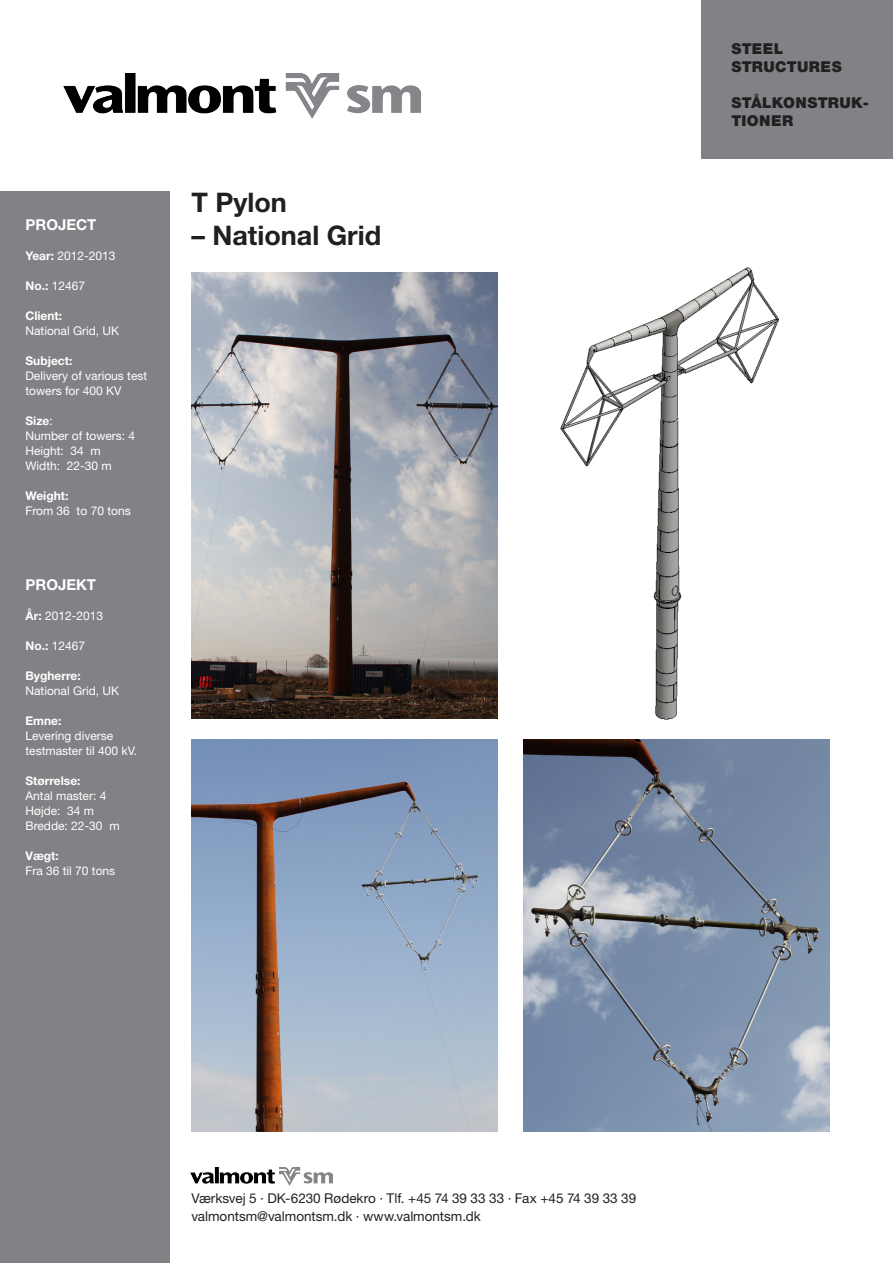
<style>
.page{position:relative;width:893px;height:1263px;background:#fff}
.page>*{position:absolute;margin:0;border:0;box-sizing:border-box;transform-origin:0 0}
.t1{font:700 27px "Helvetica Neue";color:#231f20}
.t2{font:900 15px/18px "Helvetica Neue";letter-spacing:.025em;color:#231f20}
.t3{font:700 15px "Helvetica Neue";color:#fff}
.t4{font:13.5px/18px "Helvetica Neue";color:#231f20}
.t5{font:12px/15px "Helvetica Neue";color:#fff}
.t6{font:700 12px "Helvetica Neue";color:#fff}
.s1{font-weight:700}
</style>
<div class="page">
<div style="left:0;top:191px;width:170px;height:1072px;background:#808285"></div>
<div style="left:702px;top:0;width:191px;height:158px;background:#808285"></div>
<img style="left:64px;top:74px;width:356px;height:45px">
<img style="left:190px;top:1167px;width:143px;height:18px">
<img style="left:191px;top:272px;width:306px;height:447px">
<img style="left:191px;top:740px;width:306px;height:391px">
<img style="left:523px;top:740px;width:306px;height:391px">
<img style="left:560px;top:267px;width:220px;height:453px">
<p class="t3" style="left:26px;top:216px;width:72px">PROJECT</p>
<p class="t5" style="left:26px;top:248px;width:92px"><span class="s1">Year:</span> 2012-2013</p>
<p class="t5" style="left:26px;top:278px;width:61px"><span class="s1">No.:</span> 12467</p>
<p class="t6" style="left:26px;top:309px;width:38px">Client:</p>
<p class="t5" style="left:26px;top:323px;width:95px">National Grid, UK</p>
<p class="t6" style="left:26px;top:354px;width:48px">Subject:</p>
<p class="t5" style="left:26px;top:368px;width:123px">Delivery of various test towers for 400 KV</p>
<p class="t5" style="left:26px;top:413px;width:111px"><span class="s1">Size</span>:<br>Number of towers: 4<br>Height: 34 m<br>Width: 22-30 m</p>
<p class="t6" style="left:26px;top:489px;width:44px">Weight:</p>
<p class="t5" style="left:26px;top:503px;width:107px">From 36 to 70 tons</p>
<p class="t3" style="left:26px;top:576px;width:72px">PROJEKT</p>
<p class="t5" style="left:26px;top:608px;width:79px"><span class="s1">År:</span> 2012-2013</p>
<p class="t5" style="left:26px;top:638px;width:61px"><span class="s1">No.:</span> 12467</p>
<p class="t6" style="left:26px;top:669px;width:57px">Bygherre:</p>
<p class="t5" style="left:26px;top:683px;width:95px">National Grid, UK</p>
<p class="t6" style="left:26px;top:714px;width:37px">Emne:</p>
<p class="t5" style="left:26px;top:728px;width:113px">Levering diverse testmaster til 400 kV.</p>
<p class="t6" style="left:26px;top:774px;width:57px">Størrelse:</p>
<p class="t5" style="left:26px;top:788px;width:96px">Antal master: 4<br>Højde: 34 m<br>Bredde: 22-30 m</p>
<p class="t6" style="left:26px;top:849px;width:35px">Vægt:</p>
<p class="t5" style="left:26px;top:863px;width:91px">Fra 36 til 70 tons</p>
<h1 class="t1" style="left:191px;top:186px;width:97px">T Pylon</h1>
<h1 class="t1" style="left:191px;top:219px;width:191px">– National Grid</h1>
<p class="t2" style="left:731px;top:40px;width:112px">STEEL<br>STRUCTURES</p>
<p class="t2" style="left:731px;top:94px;width:139px">STÅLKONSTRUK-<br>TIONER</p>
<p class="t4" style="left:191px;top:1189px;width:446px">Værksvej 5 · DK-6230 Rødekro · Tlf. +45 74 39 33 33 · Fax +45 74 39 33 39 valmontsm@valmontsm.dk · www.valmontsm.dk</p>
</div>
